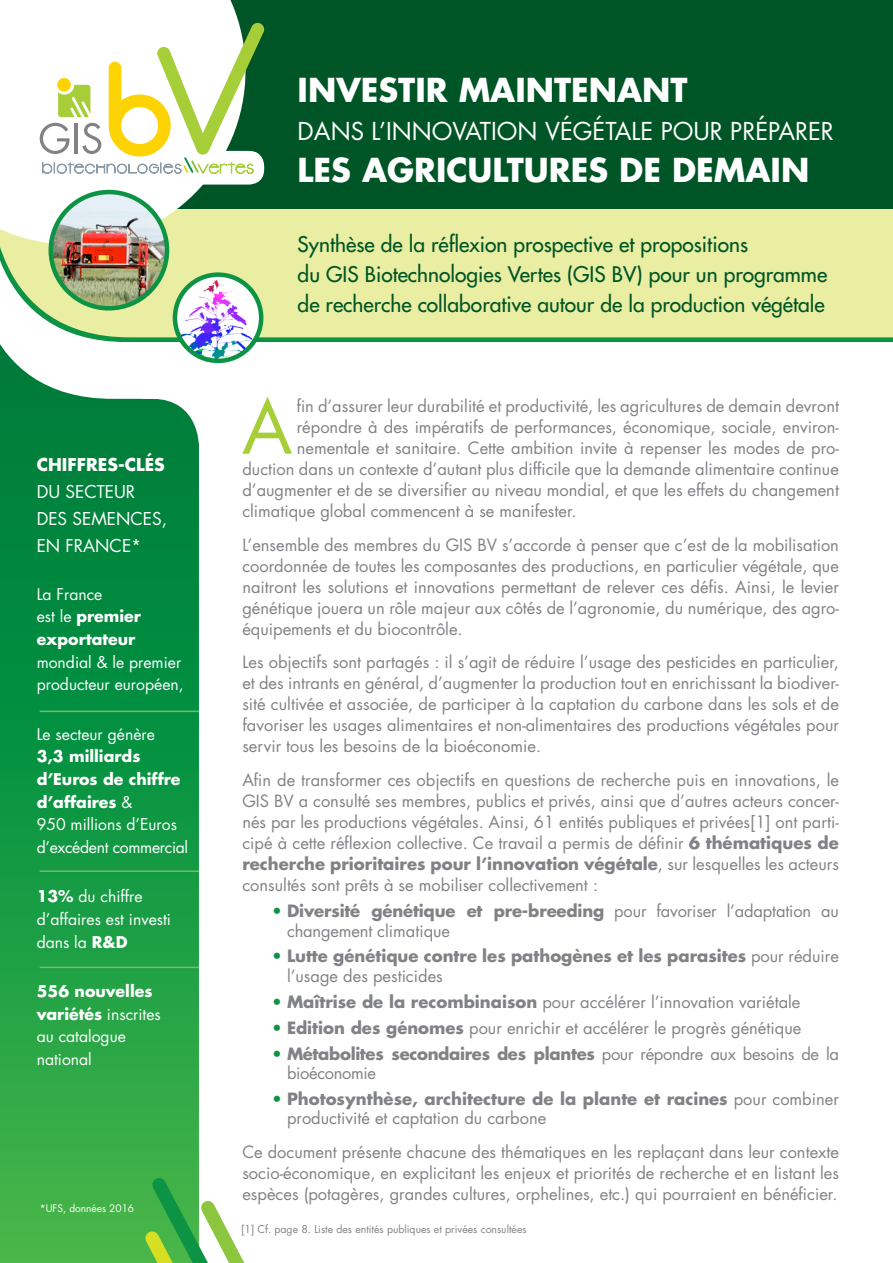
<style>
.page{position:relative;width:893px;height:1263px;background:#fff}
.page>*{position:absolute;margin:0;border:0;box-sizing:border-box;transform-origin:0 0}
.t1{font:72.15px "Futura";color:#a6ce39}
.t2{font:700 32.1px "Futura";color:#fff}
.t3{font:24px "Futura";color:#fff}
.t4{font:21px/30px "Futura";color:#005526}
.t5{font:17.25px/27px "Futura";color:#fff}
.t6{font:700 17.25px "Futura";color:#fff}
.t7{font:16.5px/21px "Futura";color:#808285;text-align:justify}
.t8{font:700 16.5px/19.5px "Futura";color:#808285}
.t9{font:15.75px/22.6px "Futura";color:#fff}
.t10{font:15.75px/22.6px "Futura";letter-spacing:-.02em;color:#fff}
.t11{font:700 15.75px/22.6px "Futura";color:#fff}
.t12{font:10.5px "Futura";color:#808285}
.t13{font:10.2px "Futura";color:#fff}
.s1{font-weight:400}
.s2{font-weight:700}
.s3{color:#0d9344}
.s4{font-weight:400;color:#0d9344}
</style>
<div class="page">
<svg style="left:0;top:399px;width:199px;height:864px;background:#169742"></svg>
<svg style="left:0;top:342px;width:257px;height:57px"></svg>
<div style="left:0;top:208px;width:893px;height:129px;background:#eaeea3"></div>
<div style="left:0;top:0;width:893px;height:208px;background:#005526"></div>
<svg style="left:0;top:0;width:245px;height:244px;background:#e9f0e3"></svg>
<div style="left:167px;top:151px;width:97px;height:34px;background:#fff;border-radius:15px"></div>
<svg style="left:40px;top:23px;width:224px;height:152px;background:#e0e7c1"></svg>
<hr style="left:40px;top:711px;width:159px;height:1px;background:#74bc6b">
<hr style="left:40px;top:870px;width:159px;height:2px;background:#74bc6b">
<hr style="left:40px;top:966px;width:159px;height:2px;background:#74bc6b">
<svg style="left:134px;top:1166px;width:111px;height:97px"></svg>
<img style="left:51px;top:192px;width:116px;height:116px;border-radius:58px">
<div style="left:49px;top:190px;width:120px;height:121px;border:4px solid #0d9344;border-radius:50%"></div>
<img style="left:175px;top:275px;width:86px;height:86px;border-radius:43px">
<div style="left:173px;top:272px;width:90px;height:91px;border:4px solid #0d9344;border-radius:50%"></div>
<p class="t6" style="left:37px;top:452px;width:130px">CHIFFRES-CLéS</p>
<p class="t5" style="left:37px;top:478px;width:132px">DU SECTEUR<br>DES SEMENCES,<br>EN FRANCE*</p>
<p class="t11" style="left:37px;top:582px;width:106px"><span class="s1">La France<br>est le</span> premier exportateur</p>
<p class="t9" style="left:37px;top:650px;width:148px">mondial &amp; le premier producteur européen,</p>
<p class="t9" style="left:37px;top:722px;width:120px">Le secteur génère</p>
<p class="t10" style="left:37px;top:745px;width:153px"><span class="s2">3,3 milliards d’Euros de chiffre d’affaires</span> &amp;<br>950 millions d’Euros d’excédent commercial</p>
<p class="t9" style="left:37px;top:885px;width:136px"><span class="s2">13%</span> du chiffre d’affaires est investi dans la <span class="s2">R&amp;D</span></p>
<p class="t9" style="left:37px;top:980px;width:126px"><span class="s2">556 nouvelles variétés</span> inscrites au catalogue national</p>
<p class="t13" style="left:40px;top:1201px;width:96px">*UFS, données 2016</p>
<h2 class="t2" style="left:298px;top:68px;width:392px">Investir maintenant</h2>
<h3 class="t3" style="left:298px;top:115px;width:17px">dans</h3>
<h3 class="t3" style="left:372px;top:115px;width:247px">l’innovation végétale</h3>
<h3 class="t3" style="left:661px;top:115px;width:133px">pour préparer</h3>
<h2 class="t2" style="left:298px;top:147px;width:18px">les</h2>
<h2 class="t2" style="left:362px;top:147px;width:207px">agricultures</h2>
<h2 class="t2" style="left:619px;top:147px;width:192px">de demain</h2>
<p class="t4" style="left:298px;top:229px;width:531px">Synthèse de la réflexion prospective et propositions<br>du GIS Biotechnologies Vertes (GIS BV) pour un programme de recherche collaborative autour de la production végétale</p>
<h1 class="t1" style="left:242px;top:377px;width:52px">A</h1>
<p class="t7" style="left:297px;top:395px;width:544px">fin d’assurer leur durabilité et productivité, les agricultures de demain devront</p>
<p class="t7" style="left:297px;top:416px;width:544px">répondre à des impératifs de performances, économique, sociale, environ-</p>
<p class="t7" style="left:297px;top:437px;width:544px">nementale et sanitaire. Cette ambition invite à repenser les modes de pro-</p>
<p class="t7" style="left:242px;top:458px;width:598px">duction dans un contexte d’autant plus difficile que la demande alimentaire continue</p>
<p class="t7" style="left:242px;top:479px;width:598px">d’augmenter et de se diversifier au niveau mondial, et que les effets du changement</p>
<p class="t7" style="left:242px;top:500px;width:336px">climatique global commencent à se manifester.</p>
<p class="t7" style="left:242px;top:534px;width:598px">L’ensemble des membres du GIS BV s’accorde à penser que c’est de la mobilisation coordonnée de toutes les composantes des productions, en particulier végétale, que naitront les solutions et innovations permettant de relever ces défis. Ainsi, le levier génétique jouera un rôle majeur aux côtés de l’agronomie, du numérique, des agro&shy;équipements et du biocontrôle.</p>
<p class="t7" style="left:242px;top:651px;width:598px">Les objectifs sont partagés : il s’agit de réduire l’usage des pesticides en particulier, et des intrants en général, d’augmenter la production tout en enrichissant la biodiver&shy;sité cultivée et associée, de participer à la captation du carbone dans les sols et de favoriser les usages alimentaires et non-alimentaires des productions végétales pour servir tous les besoins de la bioéconomie.</p>
<p class="t7" style="left:242px;top:769px;width:598px">Afin de transformer ces objectifs en questions de recherche puis en innovations, le GIS BV a consulté ses membres, publics et privés, ainsi que d’autres acteurs concer&shy;nés par les productions végétales. Ainsi, 61 entités publiques et privées[1] ont parti&shy;cipé à cette réflexion collective. Ce travail a permis de définir <span class="s2">6 thématiques de recherche prioritaires pour l’innovation végétale</span>, sur lesquelles les acteurs consultés sont prêts à se mobiliser collectivement :</p>
<p class="t7" style="left:287px;top:901px;width:553px;line-height:19.5px;text-indent:-15px"><span class="s3">•</span> <span class="s2">Diversité génétique et pre-breeding</span> pour favoriser l’adaptation au changement climatique</p>
<p class="t8" style="left:287px;top:946px;width:553px;text-indent:-15px"><span class="s4">•</span> Lutte génétique contre les pathogènes et les parasites <span class="s1">pour réduire l’usage des pesticides</span></p>
<p class="t7" style="left:272px;top:991px;width:530px"><span class="s3">•</span> <span class="s2">Maîtrise de la recombinaison</span> pour accélérer l’innovation variétale</p>
<p class="t7" style="left:272px;top:1017px;width:531px"><span class="s3">•</span> <span class="s2">Edition des génomes</span> pour enrichir et accélérer le progrès génétique</p>
<p class="t7" style="left:287px;top:1043px;width:553px;line-height:19.5px;text-indent:-15px"><span class="s3">•</span> <span class="s2">Métabolites secondaires des plantes</span> pour répondre aux besoins de la bioéconomie</p>
<p class="t8" style="left:287px;top:1088px;width:553px;text-indent:-15px"><span class="s4">•</span> Photosynthèse, architecture de la plante et racines <span class="s1">pour combiner productivité et captation du carbone</span></p>
<p class="t7" style="left:242px;top:1141px;width:598px">Ce document présente chacune des thématiques en les replaçant dans leur contexte socio-économique, en explicitant les enjeux et priorités de recherche et en listant les espèces (potagères, grandes cultures, orphelines, etc.) qui pourraient en bénéficier.</p>
<p class="t12" style="left:241px;top:1222px;width:287px">[1] Cf. page 8. Liste des entités publiques et privées consultées</p>
</div>
